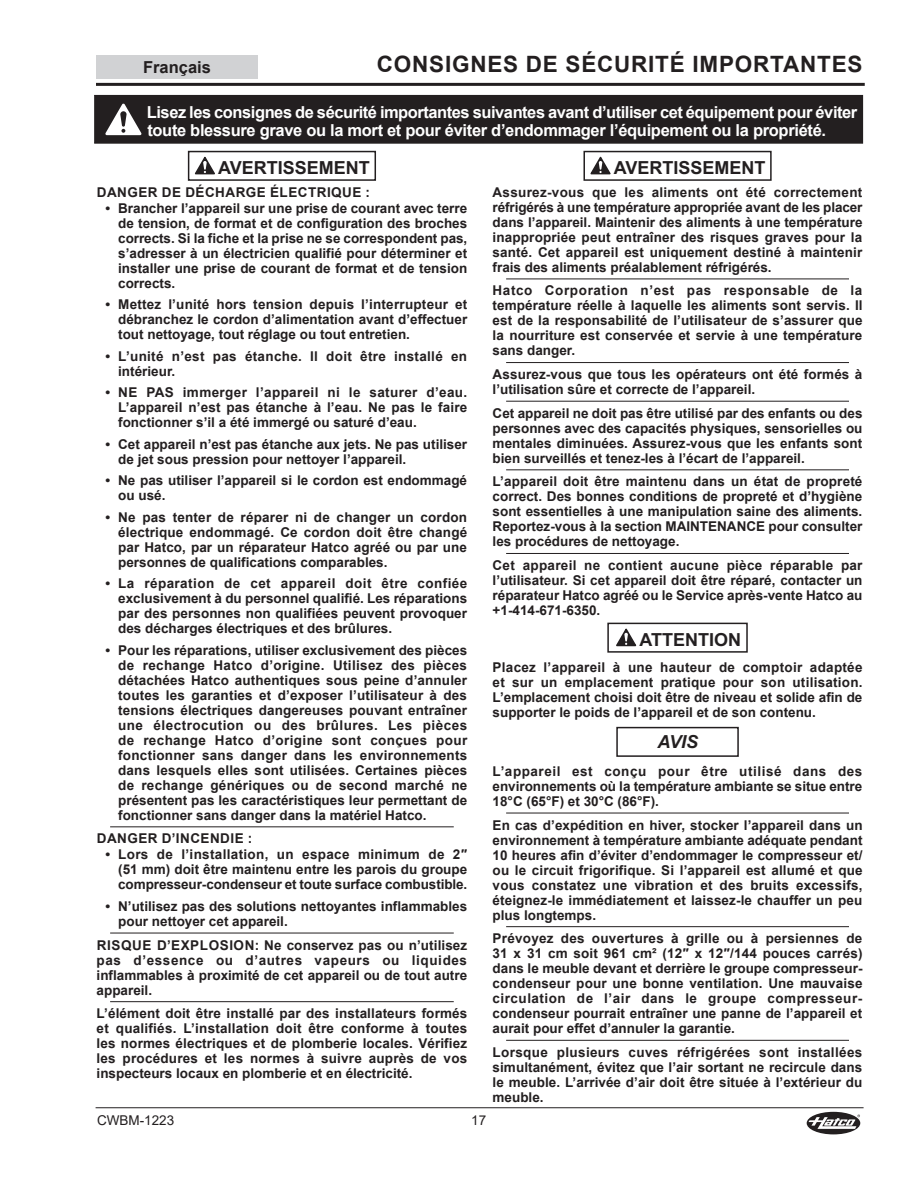
<style>
.page{position:relative;width:918px;height:1188px;background:#fff}
.page>*{position:absolute;margin:0;border:0;box-sizing:border-box;transform-origin:0 0}
.Sec_Header-Right{font:700 22.5px "Arial";letter-spacing:.035em;color:#231f20}
.t1{font:700 18px "Arial";color:#231f20}
.t2{font:italic 700 18px "Arial";color:#231f20}
.Warning_text{font:700 16.5px/18px "Arial";letter-spacing:-.03em;color:#fff}
.t3{font:700 16.5px "Arial";color:#231f20}
.Warning_section{font:700 13.5px/15px "Arial";color:#231f20;text-align:justify}
.Warning_section_bullet{font:700 13.5px/15px "Arial";color:#231f20;text-align:justify}
.Warning_text-2{font:700 13.5px/15px "Arial";color:#231f20;text-align:justify}
.Warning_section_bullet_end{font:700 13.5px/15px "Arial";color:#231f20;text-align:justify}
.Warning_section_bullet-2{font:700 13.5px/15px "Arial";letter-spacing:.025em;color:#231f20}
.Warning_Hazard{font:700 13.5px "Arial";letter-spacing:.035em;color:#231f20}
.t4{font:13.5px "Arial";color:#231f20}
</style>
<div class="page">
<svg style="left:807px;top:1112px;width:53px;height:22px"></svg>
<hr style="left:96px;top:1107px;width:768px;height:1px;background:#231f20">
<hr style="left:96px;top:83px;width:769px;height:3px;background:#231f20">
<div style="left:96px;top:55px;width:162px;height:23px;background:#d1d2d4"></div>
<hr style="left:110px;top:826px;width:344px;height:1px;background:#231f20">
<hr style="left:110px;top:933px;width:344px;height:1px;background:#231f20">
<hr style="left:110px;top:1001px;width:344px;height:1px;background:#231f20">
<svg style="left:187px;top:150px;width:189px;height:31px"></svg>
<div style="left:189px;top:152px;width:186px;height:28px;background:#fff"></div>
<div style="left:188px;top:151px;width:188px;height:30px;border:2px solid #231f20"></div>
<svg style="left:194px;top:156px;width:21px;height:19px"></svg>
<hr style="left:506px;top:279px;width:343px;height:1px;background:#231f20">
<hr style="left:506px;top:362px;width:343px;height:1px;background:#231f20">
<hr style="left:506px;top:401px;width:343px;height:1px;background:#231f20">
<hr style="left:506px;top:469px;width:343px;height:1px;background:#231f20">
<hr style="left:506px;top:553px;width:343px;height:1px;background:#231f20">
<hr style="left:506px;top:813px;width:343px;height:1px;background:#231f20">
<hr style="left:506px;top:926px;width:343px;height:1px;background:#231f20">
<hr style="left:506px;top:1040px;width:343px;height:1px;background:#231f20">
<div style="left:583px;top:151px;width:189px;height:30px;border:2px solid #231f20"></div>
<svg style="left:590px;top:156px;width:21px;height:19px"></svg>
<svg style="left:616px;top:628px;width:21px;height:19px"></svg>
<div style="left:607px;top:623px;width:141px;height:30px;border:2px solid #231f20"></div>
<div style="left:616px;top:727px;width:123px;height:30px;border:2px solid #231f20"></div>
<div style="left:95px;top:95px;width:768px;height:48px;background:#231f20"></div>
<svg style="left:105px;top:104px;width:36px;height:31px"></svg>
<div style="left:94px;top:95px;width:769px;height:49px;border:1px solid #231f20"></div>
<p class="t3" style="left:143px;top:55px;width:69px">Français</p>
<p class="Sec_Header-Right" style="left:377px;top:48px;width:487px">CONSIGNES DE SÉCURITÉ IMPORTANTES</p>
<p class="Warning_text" style="left:147px;top:104px;width:712px">Lisez les consignes de sécurité importantes suivantes avant d’utiliser cet équipement pour éviter toute blessure grave ou la mort et pour éviter d’endommager l’équipement ou la propriété.</p>
<p class="t1" style="left:218px;top:156px;width:153px">AVERTISSEMENT</p>
<p class="Warning_Hazard" style="left:97px;top:183px;width:275px">DANGER DE DÉCHARGE ÉLECTRIQUE :</p>
<p class="Warning_section_bullet" style="left:118px;top:201px;width:351px;text-indent:-13px">• Brancher l’appareil sur une prise de courant avec terre de tension, de format et de configuration des broches corrects. Si la fiche et la prise ne se correspondent pas, s’adresser à un électricien qualifié pour déterminer et installer une prise de courant de format et de tension corrects.</p>
<p class="Warning_section_bullet" style="left:118px;top:297px;width:351px;text-indent:-13px">• Mettez l’unité hors tension depuis l’interrupteur et débranchez le cordon d’alimentation avant d’effectuer tout nettoyage, tout réglage ou tout entretien.</p>
<p class="Warning_section_bullet-2" style="left:118px;top:349px;width:350px;text-indent:-13px">• L’unité n’est pas étanche. Il doit être installé en intérieur.</p>
<p class="Warning_section_bullet" style="left:118px;top:385px;width:351px;text-indent:-13px">• NE PAS immerger l’appareil ni le saturer d’eau.<br>L’appareil n’est pas étanche à l’eau. Ne pas le faire fonctionner s’il a été immergé ou saturé d’eau.</p>
<p class="Warning_section_bullet" style="left:118px;top:437px;width:350px;text-indent:-13px">• Cet appareil n’est pas étanche aux jets. Ne pas utiliser de jet sous pression pour nettoyer l’appareil.</p>
<p class="Warning_section_bullet" style="left:118px;top:473px;width:350px;text-indent:-13px">• Ne pas utiliser l’appareil si le cordon est endommagé ou usé.</p>
<p class="Warning_section_bullet" style="left:118px;top:510px;width:351px;text-indent:-13px">• Ne pas tenter de réparer ni de changer un cordon électrique endommagé. Ce cordon doit être changé par Hatco, par un réparateur Hatco agréé ou par une personnes de qualifications comparables.</p>
<p class="Warning_section_bullet" style="left:118px;top:576px;width:351px;text-indent:-13px">• La réparation de cet appareil doit être confiée exclusivement à du personnel qualifié. Les réparations par des personnes non qualifiées peuvent provoquer des décharges électriques et des brûlures.</p>
<p class="Warning_section_bullet_end" style="left:118px;top:643px;width:351px;text-indent:-13px">• Pour les réparations, utiliser exclusivement des pièces de rechange Hatco d’origine. Utilisez des pièces détachées Hatco authentiques sous peine d’annuler toutes les garanties et d’exposer l’utilisateur à des tensions électriques dangereuses pouvant entraîner une électrocution ou des brûlures. Les pièces de rechange Hatco d’origine sont conçues pour fonctionner sans danger dans les environnements dans lesquels elles sont utilisées. Certaines pièces de rechange génériques ou de second marché ne présentent pas les caractéristiques leur permettant de fonctionner sans danger dans la matériel Hatco.</p>
<p class="Warning_Hazard" style="left:97px;top:829px;width:157px">DANGER D’INCENDIE :</p>
<p class="Warning_section_bullet" style="left:118px;top:847px;width:351px;text-indent:-13px">• Lors de l’installation, un espace minimum de 2″ (51 mm) doit être maintenu entre les parois du groupe compresseur-condenseur et toute surface combustible.</p>
<p class="Warning_section_bullet_end" style="left:118px;top:899px;width:351px;text-indent:-13px">• N’utilisez pas des solutions nettoyantes inflammables pour nettoyer cet appareil.</p>
<p class="Warning_section" style="left:97px;top:937px;width:372px">RISQUE D’EXPLOSION: Ne conservez pas ou n’utilisez pas d’essence ou d’autres vapeurs ou liquides inflammables à proximité de cet appareil ou de tout autre appareil.</p>
<p class="Warning_text-2" style="left:97px;top:1006px;width:372px">L’élément doit être installé par des installateurs formés et qualifiés. L’installation doit être conforme à toutes les normes électriques et de plomberie locales. Vérifiez les procédures et les normes à suivre auprès de vos inspecteurs locaux en plomberie et en électricité.</p>
<p class="t1" style="left:614px;top:156px;width:153px">AVERTISSEMENT</p>
<p class="Warning_section" style="left:493px;top:185px;width:371px">Assurez-vous que les aliments ont été correctement réfrigérés à une température appropriée avant de les placer dans l’appareil. Maintenir des aliments à une température inappropriée peut entraîner des risques graves pour la santé. Cet appareil est uniquement destiné à maintenir frais des aliments préalablement réfrigérés.</p>
<p class="Warning_section" style="left:493px;top:283px;width:372px">Hatco Corporation n’est pas responsable de la température réelle à laquelle les aliments sont servis. Il est de la responsabilité de l’utilisateur de s’assurer que la nourriture est conservée et servie à une température sans danger.</p>
<p class="Warning_section" style="left:493px;top:367px;width:371px">Assurez-vous que tous les opérateurs ont été formés à l’utilisation sûre et correcte de l’appareil.</p>
<p class="Warning_section" style="left:493px;top:406px;width:371px">Cet appareil ne doit pas être utilisé par des enfants ou des personnes avec des capacités physiques, sensorielles ou mentales diminuées. Assurez-vous que les enfants sont bien surveillés et tenez-les à l’écart de l’appareil.</p>
<p class="Warning_section" style="left:493px;top:474px;width:371px">L’appareil doit être maintenu dans un état de propreté correct. Des bonnes conditions de propreté et d’hygiène sont essentielles à une manipulation saine des aliments.<br>Reportez-vous à la section MAINTENANCE pour consulter les procédures de nettoyage.</p>
<p class="Warning_text-2" style="left:493px;top:558px;width:371px">Cet appareil ne contient aucune pièce réparable par l’utilisateur. Si cet appareil doit être réparé, contacter un réparateur Hatco agréé ou le Service après-vente Hatco au +1-414-671-6350.</p>
<p class="t1" style="left:639px;top:628px;width:103px">ATTENTION</p>
<p class="Warning_text-2" style="left:493px;top:660px;width:371px">Placez l’appareil à une hauteur de comptoir adaptée et sur un emplacement pratique pour son utilisation.<br>L’emplacement choisi doit être de niveau et solide afin de supporter le poids de l’appareil et de son contenu.</p>
<p class="t2" style="left:658px;top:730px;width:42px">AVIS</p>
<p class="Warning_section" style="left:493px;top:764px;width:371px">L’appareil est conçu pour être utilisé dans des environnements où la température ambiante se situe entre 18°C (65°F) et 30°C (86°F).</p>
<p class="Warning_section" style="left:493px;top:817px;width:372px">En cas d’expédition en hiver, stocker l’appareil dans un environnement à température ambiante adéquate pendant 10 heures afin d’éviter d’endommager le compresseur et/ ou le circuit frigorifique. Si l’appareil est allumé et que vous constatez une vibration et des bruits excessifs, éteignez-le immédiatement et laissez-le chauffer un peu plus longtemps.</p>
<p class="Warning_section" style="left:493px;top:931px;width:371px">Prévoyez des ouvertures à grille ou à persiennes de 31 x 31 cm soit 961 cm² (12″ x 12″/144 pouces carrés) dans le meuble devant et derrière le groupe compresseur&shy;condenseur pour une bonne ventilation. Une mauvaise circulation de l’air dans le groupe compresseur&shy;condenseur pourrait entraîner une panne de l’appareil et aurait pour effet d’annuler la garantie.</p>
<p class="Warning_text-2" style="left:493px;top:1045px;width:371px">Lorsque plusieurs cuves réfrigérées sont installées simultanément, évitez que l’air sortant ne recircule dans le meuble. L’arrivée d’air doit être située à l’extérieur du meuble.</p>
<p class="t4" style="left:97px;top:1111px;width:79px">CWBM-1223</p>
<p class="t4" style="left:471px;top:1111px;width:17px">17</p>
</div>
